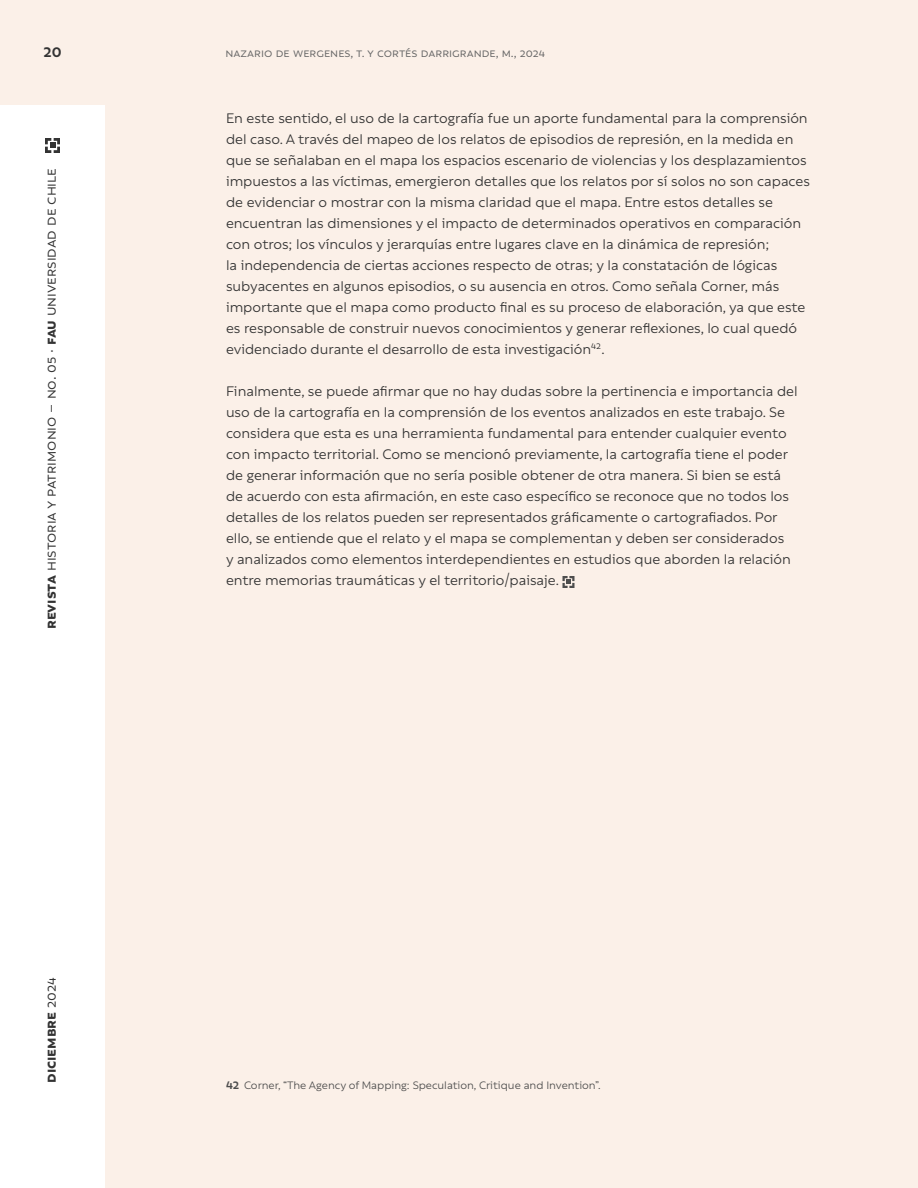
<style>
.page{position:relative;width:918px;height:1188px;background:#fbf0e8}
.page>*{position:absolute;margin:0;border:0;box-sizing:border-box;transform-origin:0 0}
.t1{font:16.5px "Rebrand Txt";color:#333}
.t2{font:700 16.5px "Rebrand Txt";color:#333}
.Cuerpo{font:15px/21px "Rebrand Txt";color:#333}
.t3{font:700 15px "Rebrand Txt";color:#333}
.t4{font:13.5px "Rebrand Txt";color:#666}
.Nota_al_pie{font:11.7px "Rebrand Txt";color:#4d4d4d}
.s1{font-weight:700}
.s2{font-weight:400}
</style>
<div class="page">
<div style="left:0;top:105px;width:105px;height:1083px;background:#fff"></div>
<svg style="left:45px;top:138px;width:15px;height:15px"></svg>
<svg style="left:562px;top:576px;width:12px;height:12px"></svg>
<p class="t3" style="left:43px;top:43px;width:20px">20</p>
<p class="t4" style="left:225px;top:45px;width:321px">nazario de Wergenes, t. y cortés Darrigrande, m., 2024</p>
<p class="t1" style="left:42px;top:629px;width:463px;rotate:-90deg"><span class="s1">revista</span> historia y patrimonio – no. 05 · <span class="s1">fau</span> universidad de chile</p>
<p class="t2" style="left:41px;top:1083px;width:107px;rotate:-90deg">diciembre <span class="s2">2024</span></p>
<p class="Cuerpo" style="left:226px;top:108px;width:585px">En este sentido, el uso de la cartografía fue un aporte fundamental para la comprensión del caso. A través del mapeo de los relatos de episodios de represión, en la medida en que se señalaban en el mapa los espacios escenario de violencias y los desplazamientos impuestos a las víctimas, emergieron detalles que los relatos por sí solos no son capaces de evidenciar o mostrar con la misma claridad que el mapa. Entre estos detalles se encuentran las dimensiones y el impacto de determinados operativos en comparación con otros; los vínculos y jerarquías entre lugares clave en la dinámica de represión;<br>la independencia de ciertas acciones respecto de otras; y la constatación de lógicas subyacentes en algunos episodios, o su ausencia en otros. Como señala Corner, más importante que el mapa como producto final es su proceso de elaboración, ya que este es responsable de construir nuevos conocimientos y generar reflexiones, lo cual quedó evidenciado durante el desarrollo de esta investigación<sup>42</sup>.</p>
<p class="Cuerpo" style="left:226px;top:381px;width:573px">Finalmente, se puede afirmar que no hay dudas sobre la pertinencia e importancia del uso de la cartografía en la comprensión de los eventos analizados en este trabajo. Se considera que esta es una herramienta fundamental para entender cualquier evento con impacto territorial. Como se mencionó previamente, la cartografía tiene el poder de generar información que no sería posible obtener de otra manera. Si bien se está de acuerdo con esta afirmación, en este caso específico se reconoce que no todos los detalles de los relatos pueden ser representados gráficamente o cartografiados. Por ello, se entiende que el relato y el mapa se complementan y deben ser considerados<br>y analizados como elementos interdependientes en estudios que aborden la relación entre memorias traumáticas y el territorio/paisaje.</p>
<p class="Nota_al_pie" style="left:226px;top:1079px;width:376px"><span class="s1">42</span> Corner, “The Agency of Mapping: Speculation, Critique and Invention”.</p>
</div>
